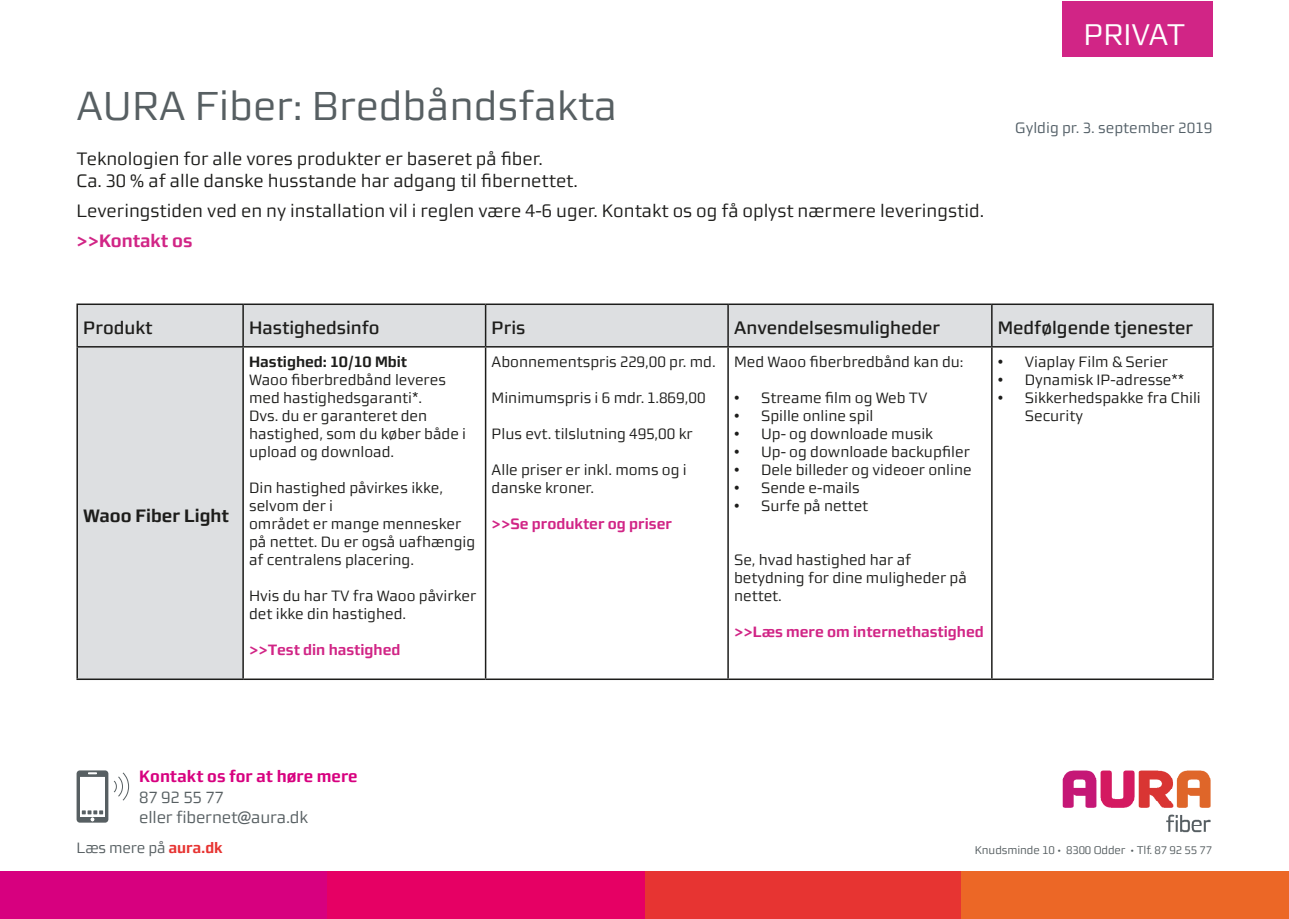
<style>
.page{position:relative;width:1289px;height:919px;background:#fff}
.page>*{position:absolute;margin:0;border:0;box-sizing:border-box;transform-origin:0 0}
.t1{font:40.5px "Morgan Sn Lining";color:#575f62}
.t2{font:30px "Morgan Sn Lining";color:#fff}
.t3{font:18px/21.6px "Morgan Sans";color:#1d1d1b}
.t4{font:500 18px "Morgan Sans";color:#1d1d1b}
.t5{font:700 18px "Morgan Sans";color:#1d1d1b}
.t6{font:700 18px "Morgan Sans";color:#d12586}
.brød{font:16.5px "Morgan Sn Lining";letter-spacing:-.01em;color:#575f62}
.brød-2{font:700 16.5px "Morgan Sn Lining";color:#d7007f}
.t7{font:15px/18px "Morgan Sans";color:#1d1d1b}
.t8{font:700 15px "Morgan Sans";color:#d12586}
.t9{font:15px "Morgan Sn Lining";color:#535f67}
.t10{font:700 15px "Morgan Sans";color:#1d1d1b}
.brød-3{font:15px "Morgan Sn Lining";letter-spacing:-.01em;color:#575f62}
.brød-4{font:11.25px "Morgan Sn Lining";letter-spacing:-.01em;color:#575f62}
.s1{font-weight:700;color:#e73432}
</style>
<div class="page">
<div style="left:0;top:871px;width:327px;height:47px;background:#d7007f"></div>
<div style="left:644px;top:871px;width:317px;height:47px;background:#e73432"></div>
<div style="left:327px;top:871px;width:317px;height:47px;background:#e60064"></div>
<div style="left:961px;top:871px;width:327px;height:47px;background:#ec6726"></div>
<div style="left:1062px;top:1px;width:150px;height:56px;background:#d12586"></div>
<img style="left:1062px;top:770px;width:149px;height:63px">
<svg style="left:77px;top:770px;width:52px;height:52px"></svg>
<svg style="left:78px;top:305px;width:1134px;height:373px"></svg>
<hr style="left:76px;top:303px;width:167px;height:2px;background:#1d1d1b">
<hr style="left:76px;top:305px;width:2px;height:41px;background:#1d1d1b">
<hr style="left:243px;top:303px;width:242px;height:2px;background:#1d1d1b">
<hr style="left:242px;top:305px;width:2px;height:41px;background:#1d1d1b">
<hr style="left:485px;top:303px;width:243px;height:2px;background:#1d1d1b">
<hr style="left:485px;top:305px;width:1px;height:41px;background:#1d1d1b">
<hr style="left:728px;top:303px;width:263px;height:2px;background:#1d1d1b">
<hr style="left:727px;top:305px;width:1px;height:41px;background:#1d1d1b">
<hr style="left:991px;top:303px;width:222px;height:2px;background:#1d1d1b">
<hr style="left:991px;top:305px;width:1px;height:41px;background:#1d1d1b">
<hr style="left:1212px;top:305px;width:1px;height:41px;background:#1d1d1b">
<hr style="left:76px;top:346px;width:167px;height:1px;background:#1d1d1b">
<hr style="left:76px;top:347px;width:2px;height:331px;background:#1d1d1b">
<hr style="left:243px;top:346px;width:242px;height:1px;background:#1d1d1b">
<hr style="left:242px;top:347px;width:2px;height:331px;background:#1d1d1b">
<hr style="left:485px;top:346px;width:243px;height:1px;background:#1d1d1b">
<hr style="left:485px;top:347px;width:1px;height:331px;background:#1d1d1b">
<hr style="left:728px;top:346px;width:263px;height:1px;background:#1d1d1b">
<hr style="left:727px;top:347px;width:1px;height:331px;background:#1d1d1b">
<hr style="left:991px;top:346px;width:222px;height:1px;background:#1d1d1b">
<hr style="left:991px;top:347px;width:1px;height:331px;background:#1d1d1b">
<hr style="left:1212px;top:347px;width:1px;height:331px;background:#1d1d1b">
<hr style="left:76px;top:678px;width:167px;height:2px;background:#1d1d1b">
<hr style="left:243px;top:678px;width:242px;height:2px;background:#1d1d1b">
<hr style="left:485px;top:678px;width:243px;height:2px;background:#1d1d1b">
<hr style="left:728px;top:678px;width:263px;height:2px;background:#1d1d1b">
<hr style="left:991px;top:678px;width:222px;height:2px;background:#1d1d1b">
<p class="t1" style="left:76px;top:83px;width:542px">AURA Fiber: Bredbåndsfakta</p>
<p class="t3" style="left:76px;top:148px;width:503px">Teknologien for alle vores produkter er baseret på fiber.<br>Ca. 30 % af alle danske husstande har adgang til fibernettet.</p>
<p class="t3" style="left:76px;top:200px;width:909px">Leveringstiden ved en ny installation vil i reglen være 4-6 uger. Kontakt os og få oplyst nærmere leveringstid.</p>
<p class="t6" style="left:76px;top:229px;width:117px">&gt;&gt;Kontakt os</p>
<p class="t2" style="left:1083px;top:17px;width:103px">PRIVAT</p>
<p class="t9" style="left:1015px;top:119px;width:199px">Gyldig pr. 3. september 2019</p>
<p class="t4" style="left:83px;top:317px;width:71px">Produkt</p>
<p class="t4" style="left:249px;top:317px;width:132px">Hastighedsinfo</p>
<p class="t4" style="left:491px;top:317px;width:35px">Pris</p>
<p class="t4" style="left:734px;top:317px;width:208px">Anvendelsesmuligheder</p>
<p class="t4" style="left:997px;top:317px;width:197px">Medfølgende tjenester</p>
<p class="t5" style="left:83px;top:504px;width:147px">Waoo Fiber Light</p>
<p class="t10" style="left:249px;top:352px;width:159px">Hastighed: 10/10 Mbit</p>
<p class="t7" style="left:249px;top:371px;width:218px">Waoo fiberbredbånd leveres med hastighedsgaranti*.<br>Dvs. du er garanteret den hastighed, som du køber både i upload og download.</p>
<p class="t7" style="left:249px;top:479px;width:228px">Din hastighed påvirkes ikke, selvom der i<br>området er mange mennesker på nettet. Du er også uafhængig af centralens placering.</p>
<p class="t7" style="left:249px;top:587px;width:229px">Hvis du har TV fra Waoo påvirker det ikke din hastighed.</p>
<p class="t8" style="left:249px;top:640px;width:153px">&gt;&gt;Test din hastighed</p>
<p class="t7" style="left:491px;top:353px;width:226px">Abonnementspris 229,00 pr. md.</p>
<p class="t7" style="left:491px;top:389px;width:215px">Minimumspris i 6 mdr. 1.869,00</p>
<p class="t7" style="left:491px;top:425px;width:203px">Plus evt. tilslutning 495,00 kr</p>
<p class="t7" style="left:491px;top:461px;width:197px">Alle priser er inkl. moms og i danske kroner.</p>
<p class="t8" style="left:491px;top:514px;width:182px">&gt;&gt;Se produkter og priser</p>
<p class="t7" style="left:734px;top:353px;width:231px">Med Waoo fiberbredbånd kan du:</p>
<p class="t7" style="left:734px;top:389px;width:195px">• Streame film og Web TV</p>
<p class="t7" style="left:734px;top:407px;width:141px">• Spille online spil</p>
<p class="t7" style="left:734px;top:425px;width:200px">• Up- og downloade musik</p>
<p class="t7" style="left:734px;top:443px;width:237px">• Up- og downloade backupfiler</p>
<p class="t7" style="left:734px;top:461px;width:239px">• Dele billeder og videoer online</p>
<p class="t7" style="left:734px;top:479px;width:127px">• Sende e-mails</p>
<p class="t7" style="left:734px;top:497px;width:136px">• Surfe på nettet</p>
<p class="t7" style="left:734px;top:551px;width:234px">Se, hvad hastighed har af betydning for dine muligheder på nettet.</p>
<p class="t8" style="left:734px;top:622px;width:251px">&gt;&gt;Læs mere om internethastighed</p>
<p class="t7" style="left:997px;top:353px;width:172px">• Viaplay Film &amp; Serier</p>
<p class="t7" style="left:997px;top:371px;width:188px">• Dynamisk IP-adresse**</p>
<p class="t7" style="left:1024px;top:389px;width:177px;text-indent:-27px">• Sikkerhedspakke fra Chili<br>Security</p>
<p class="brød-2" style="left:139px;top:767px;width:220px">Kontakt os for at høre mere</p>
<p class="brød" style="left:139px;top:787px;width:86px">87 92 55 77</p>
<p class="brød" style="left:139px;top:807px;width:170px">eller fibernet@aura.dk</p>
<p class="brød-3" style="left:77px;top:839px;width:148px">Læs mere på <span class="s1">aura.dk</span></p>
<p class="brød-4" style="left:974px;top:844px;width:239px">Knudsminde 10 · 8300 Odder · Tlf. 87 92 55 77</p>
</div>
